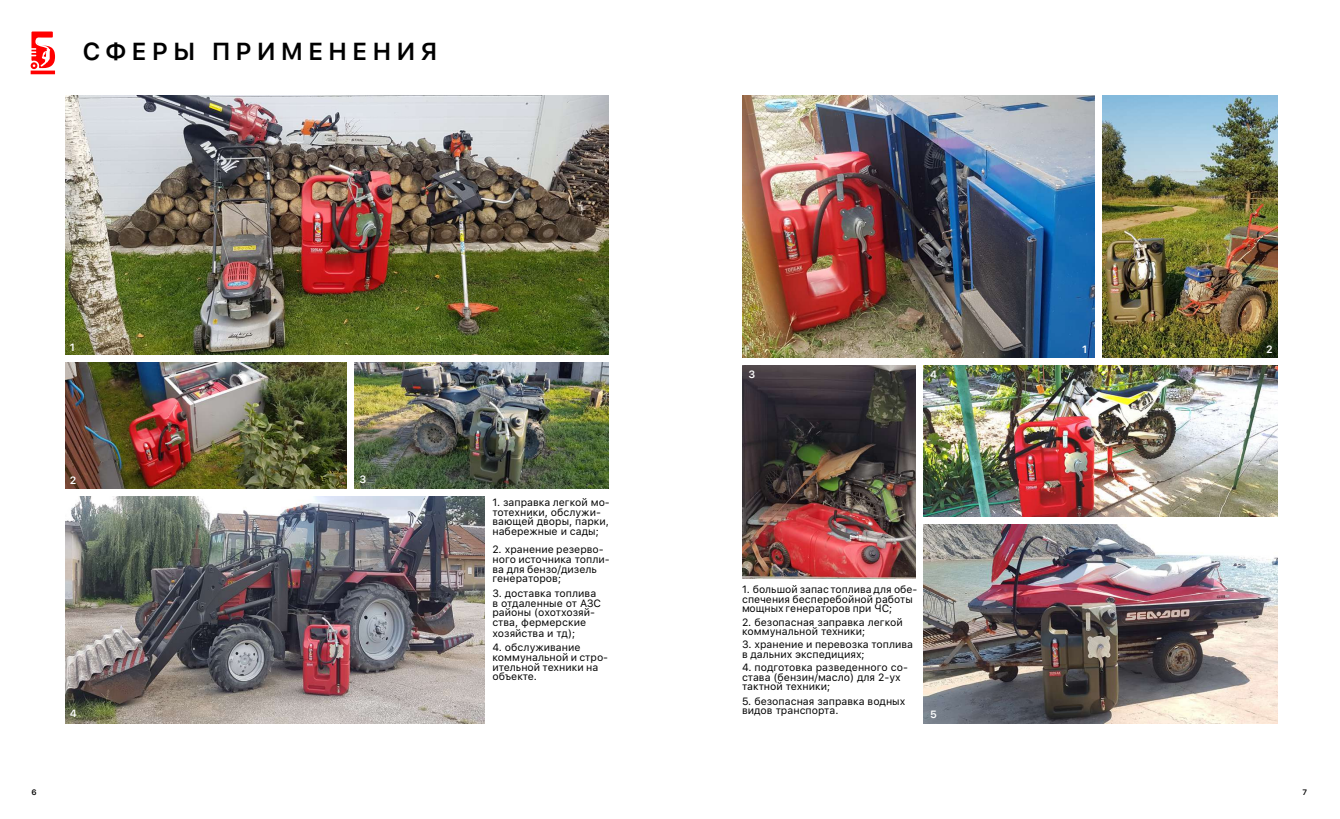
<style>
.page{position:relative;width:1340px;height:819px;background:#fff}
.page>*{position:absolute;margin:0;border:0;box-sizing:border-box;transform-origin:0 0}
.t1{font:600 24.5px "SF Pro Text";letter-spacing:.2em;color:#000}
.t2{font:10.5px/9.6px "SF Pro Text";color:#000}
.t3{font:600 10.5px "SF Pro Text";color:#fff}
.t4{font:600 7.88px "SF Pro Text";color:#000}
</style>
<div class="page">
<hr style="left:31px;top:71px;width:24px;height:3px;background:#f00">
<svg style="left:30px;top:32px;width:25px;height:36px"></svg>
<img style="left:742px;top:95px;width:352px;height:262px">
<img style="left:1102px;top:95px;width:175px;height:262px">
<img style="left:742px;top:365px;width:173px;height:213px">
<img style="left:923px;top:524px;width:354px;height:199px">
<img style="left:65px;top:95px;width:543px;height:260px">
<img style="left:923px;top:365px;width:354px;height:151px">
<img style="left:65px;top:496px;width:419px;height:227px">
<img style="left:65px;top:363px;width:281px;height:125px">
<img style="left:354px;top:363px;width:254px;height:125px">
<h1 class="t1" style="left:82px;top:34px;width:356px">СФЕРЫ ПРИМЕНЕНИЯ</h1>
<p class="t3" style="left:70px;top:339px;width:7px">1</p>
<p class="t3" style="left:1082px;top:341px;width:7px">1</p>
<p class="t3" style="left:748px;top:366px;width:8px">3</p>
<p class="t3" style="left:930px;top:366px;width:9px">4</p>
<p class="t3" style="left:70px;top:472px;width:8px">2</p>
<p class="t4" style="left:32px;top:786px;width:7px">6</p>
<p class="t3" style="left:70px;top:706px;width:9px">4</p>
<p class="t3" style="left:359px;top:472px;width:8px">3</p>
<p class="t2" style="left:492px;top:498px;width:119px">1. заправка легкой мо&shy;тотехники, обслужи&shy;вающей дворы, парки, набережные и сады;</p>
<p class="t2" style="left:492px;top:545px;width:119px">2. хранение резерво&shy;ного источника топли&shy;ва для бензо/дизель генераторов;</p>
<p class="t2" style="left:492px;top:589px;width:110px;line-height:9.9px">3. доставка топлива в отдаленные от АЗС районы (охотхозяй&shy;ства, фермерские хозяйства и тд);</p>
<p class="t2" style="left:492px;top:643px;width:117px">4. обслуживание коммунальной и стро&shy;ительной техники на объекте.</p>
<p class="t2" style="left:742px;top:585px;width:177px">1. большой запас топлива для обе&shy;спечения бесперебойной работы мощных генераторов при ЧС;</p>
<p class="t2" style="left:742px;top:617px;width:162px">2. безопасная заправка легкой коммунальной техники;</p>
<p class="t2" style="left:742px;top:640px;width:172px">3. хранение и перевозка топлива в дальних экспедициях;</p>
<p class="t2" style="left:742px;top:663px;width:167px">4. подготовка разведенного со&shy;става (бензин/масло) для 2-ух тактной техники;</p>
<p class="t2" style="left:742px;top:697px;width:165px;line-height:8.8px">5. безопасная заправка водных видов транспорта.</p>
<p class="t3" style="left:930px;top:706px;width:8px">5</p>
<p class="t3" style="left:1265px;top:341px;width:8px">2</p>
<p class="t4" style="left:1302px;top:786px;width:6px">7</p>
</div>
